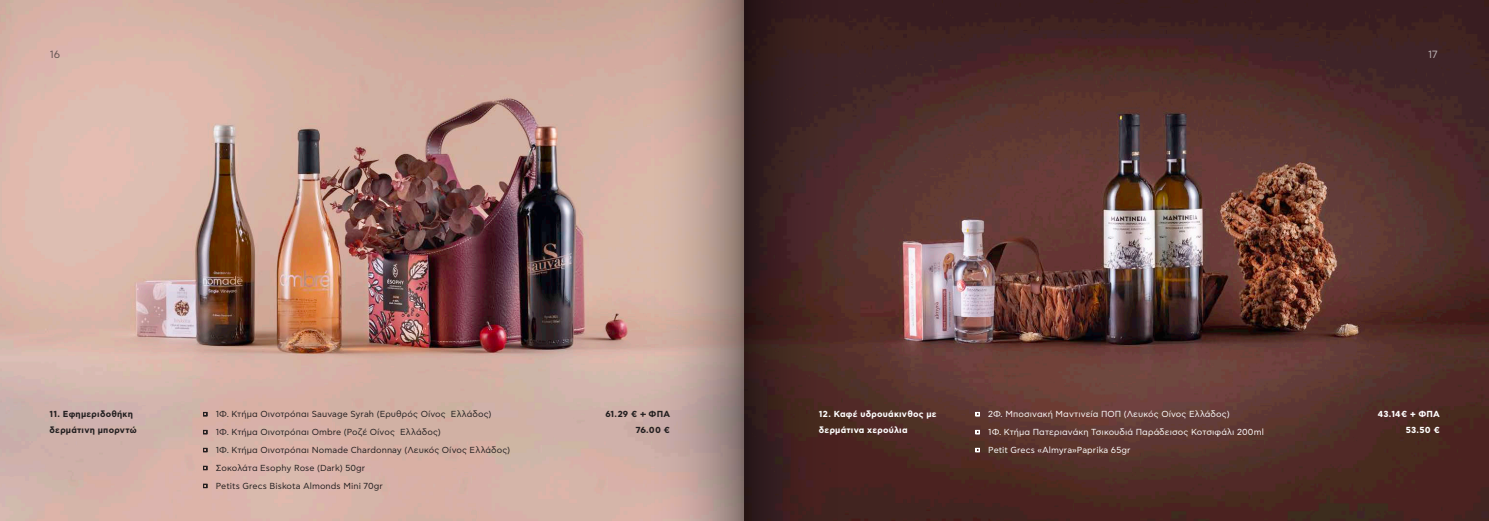
<style>
.page{position:relative;width:1489px;height:521px;background:#fff}
.page>*{position:absolute;margin:0;border:0;box-sizing:border-box;transform-origin:0 0}
.t1{font:10.5px "Asty CF Std";color:#231f20}
.t2{font:10.5px "Asty CF Std";color:#fff}
.t3{font:8.75px/17.9px "Asty CF Std";letter-spacing:.01em;color:#231f20}
.t4{font:8.75px/17.9px "Asty CF Std";letter-spacing:.01em;color:#fff}
.t5{font:700 8.75px/15.8px "Asty CF Std";letter-spacing:.025em;color:#fff;text-align:right}
.t6{font:700 8.75px/15.8px "Asty CF Std";letter-spacing:.025em;color:#231f20;text-align:right}
</style>
<div class="page">
<img style="left:0;top:0;width:1488px;height:521px">
<svg style="left:645px;top:0;width:198px;height:521px;background:#7c5f5a"></svg>
<svg style="left:203px;top:412px;width:4px;height:4px"></svg>
<svg style="left:203px;top:430px;width:4px;height:4px"></svg>
<svg style="left:203px;top:448px;width:4px;height:4px"></svg>
<svg style="left:203px;top:466px;width:4px;height:4px"></svg>
<svg style="left:203px;top:484px;width:4px;height:4px"></svg>
<svg style="left:975px;top:412px;width:4px;height:4px"></svg>
<svg style="left:975px;top:430px;width:4px;height:4px"></svg>
<svg style="left:975px;top:448px;width:4px;height:4px"></svg>
<p class="t1" style="left:50px;top:49px;width:12px">16</p>
<p class="t6" style="left:50px;top:406px;width:89px;text-align:left">11. Εφημεριδοθήκη δερμάτινη μπορντώ</p>
<p class="t3" style="left:216px;top:405px;width:296px">1Φ. Κτήμα Οινοτρόπαι Sauvage Syrah (Ερυθρός Οίνος Ελλάδος)<br>1Φ. Κτήμα Οινοτρόπαι Ombre (Ροζέ Οίνος Ελλάδος)<br>1Φ. Κτήμα Οινοτρόπαι Nomade Chardonnay (Λευκός Οίνος Ελλάδος)<br>Σοκολάτα Esophy Rose (Dark) 50gr<br>Petits Grecs Biskota Almonds Mini 70gr</p>
<p class="t6" style="left:605px;top:406px;width:66px">61.29 € + ΦΠΑ<br>76.00 €</p>
<p class="t2" style="left:1427px;top:49px;width:11px">17</p>
<p class="t5" style="left:819px;top:406px;width:119px;text-align:left">12. Καφέ υδρουάκινθος με δερμάτινα χερούλια</p>
<p class="t4" style="left:988px;top:405px;width:277px">2Φ. Μποσινακή Μαντινεία ΠΟΠ (Λευκός Οίνος Ελλάδος)<br>1Φ. Κτήμα Πατεριανάκη Τσικουδιά Παράδεισος Κοτσιφάλι 200ml<br>Petit Grecs «Almyra»Paprika 65gr</p>
<p class="t5" style="left:1377px;top:406px;width:64px">43.14€ + ΦΠΑ<br>53.50 €</p>
</div>
